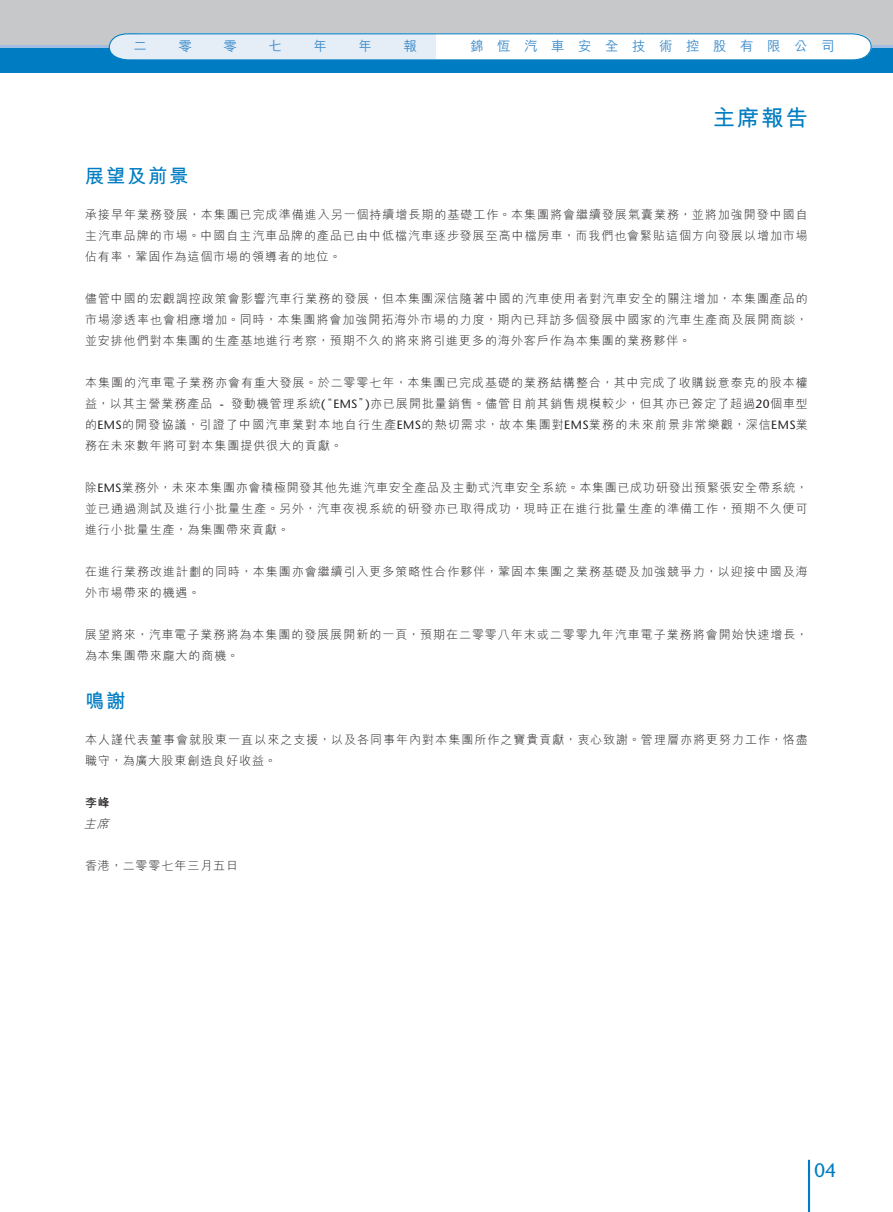
<style>
.page{position:relative;width:893px;height:1212px;background:#fff}
.page>*{position:absolute;margin:0;border:0;box-sizing:border-box;transform-origin:0 0}
.t1{font:22.5px "M Hei HK Bold B5 pc H";color:#007cc2}
.t2{font:19.5px "M Hei HK Bold B5 pc H";letter-spacing:.08em;color:#007cc2}
.t3{font:500 19.5px "Stone Sans Std";color:#007cc2}
.t4{font:13.5px "M Hei HK Medium B5 pc H";letter-spacing:1em;color:#408dcb}
.t5{font:12px/21px "M Hei HK Light B5 pc H";letter-spacing:.08em;color:#231f20;text-align:justify}
.t6{font:12px "M Hei HK Bold B5 pc H";color:#231f20}
.t7{font:italic 12px "M Hei HK Light B5 pc H";color:#231f20}
.s1{font-family:"Stone Sans Std";font-weight:500}
</style>
<div class="page">
<div style="left:0;top:0;width:893px;height:57px;background:#c7c8ca"></div>
<div style="left:0;top:45px;width:893px;height:27px;background:#007cc2"></div>
<hr style="left:0;top:45px;width:893px;height:3px;background:#a0bde2">
<hr style="left:808px;top:1160px;width:2px;height:52px;background:#007cc2">
<svg style="left:108px;top:33px;width:764px;height:27px;background:#e2eef7"></svg>
<p class="t4" style="left:134px;top:41px;width:15px">二</p>
<p class="t4" style="left:179px;top:41px;width:15px">零</p>
<p class="t4" style="left:223px;top:41px;width:15px">零</p>
<p class="t4" style="left:268px;top:41px;width:15px">七</p>
<p class="t4" style="left:313px;top:41px;width:15px">年</p>
<p class="t4" style="left:358px;top:41px;width:15px">年</p>
<p class="t4" style="left:403px;top:41px;width:15px">報</p>
<p class="t4" style="left:470px;top:41px;width:366px">錦恆汽車安全技術控股有限公司</p>
<h1 class="t1" style="left:713px;top:110px;width:97px">主席報告</h1>
<h2 class="t2" style="left:85px;top:169px;width:105px">展望及前景</h2>
<p class="t5" style="left:85px;top:205px;width:724px">承接早年業務發展，本集團已完成準備進入另一個持續增長期的基礎工作。本集團將會繼續發展氣囊業務，並將加強開發中國自主汽車品牌的市場。中國自主汽車品牌的產品已由中低檔汽車逐步發展至高中檔房車，而我們也會緊貼這個方向發展以增加市場佔有率，鞏固作為這個市場的領導者的地位。</p>
<p class="t5" style="left:85px;top:289px;width:724px">儘管中國的宏觀調控政策會影響汽車行業務的發展，但本集團深信隨著中國的汽車使用者對汽車安全的關注增加，本集團產品的市場滲透率也會相應增加。同時，本集團將會加強開拓海外市場的力度，期內已拜訪多個發展中國家的汽車生產商及展開商談，並安排他們對本集團的生產基地進行考察，預期不久的將來將引進更多的海外客戶作為本集團的業務夥伴。</p>
<p class="t5" style="left:85px;top:373px;width:724px">本集團的汽車電子業務亦會有重大發展。於二零零七年，本集團已完成基礎的業務結構整合，其中完成了收購銳意泰克的股本權益，以其主營業務產品 <span class="s1">-</span> 發動機管理系統<span class="s1">(</span>“<span class="s1">EMS</span>”<span class="s1">)</span>亦已展開批量銷售。儘管目前其銷售規模較少，但其亦已簽定了超過<span class="s1">20</span>個車型的<span class="s1">EMS</span>的開發協議，引證了中國汽車業對本地自行生產<span class="s1">EMS</span>的熱切需求，故本集團對<span class="s1">EMS</span>業務的未來前景非常樂觀，深信<span class="s1">EMS</span>業務在未來數年將可對本集團提供很大的貢獻。</p>
<p class="t5" style="left:85px;top:478px;width:724px">除<span class="s1">EMS</span>業務外，未來本集團亦會積極開發其他先進汽車安全產品及主動式汽車安全系統。本集團已成功研發出預緊張安全帶系統，並已通過測試及進行小批量生產。另外，汽車夜視系統的研發亦已取得成功，現時正在進行批量生產的準備工作，預期不久便可進行小批量生產，為集團帶來貢獻。</p>
<p class="t5" style="left:85px;top:562px;width:724px">在進行業務改進計劃的同時，本集團亦會繼續引入更多策略性合作夥伴，鞏固本集團之業務基礎及加強競爭力，以迎接中國及海外市場帶來的機遇。</p>
<p class="t5" style="left:85px;top:625px;width:724px">展望將來，汽車電子業務將為本集團的發展展開新的一頁，預期在二零零八年末或二零零九年汽車電子業務將會開始快速增長，為本集團帶來龐大的商機。</p>
<h2 class="t2" style="left:85px;top:694px;width:42px">鳴謝</h2>
<p class="t5" style="left:85px;top:730px;width:724px">本人謹代表董事會就股東一直以來之支援，以及各同事年內對本集團所作之寶貴貢獻，衷心致謝。管理層亦將更努力工作，恪盡職守，為廣大股東創造良好收益。</p>
<p class="t6" style="left:85px;top:798px;width:26px">李峰</p>
<p class="t7" style="left:84px;top:819px;width:30px">主席</p>
<p class="t5" style="left:85px;top:856px;width:155px">香港，二零零七年三月五日</p>
<h2 class="t3" style="left:814px;top:1163px;width:24px">04</h2>
</div>
